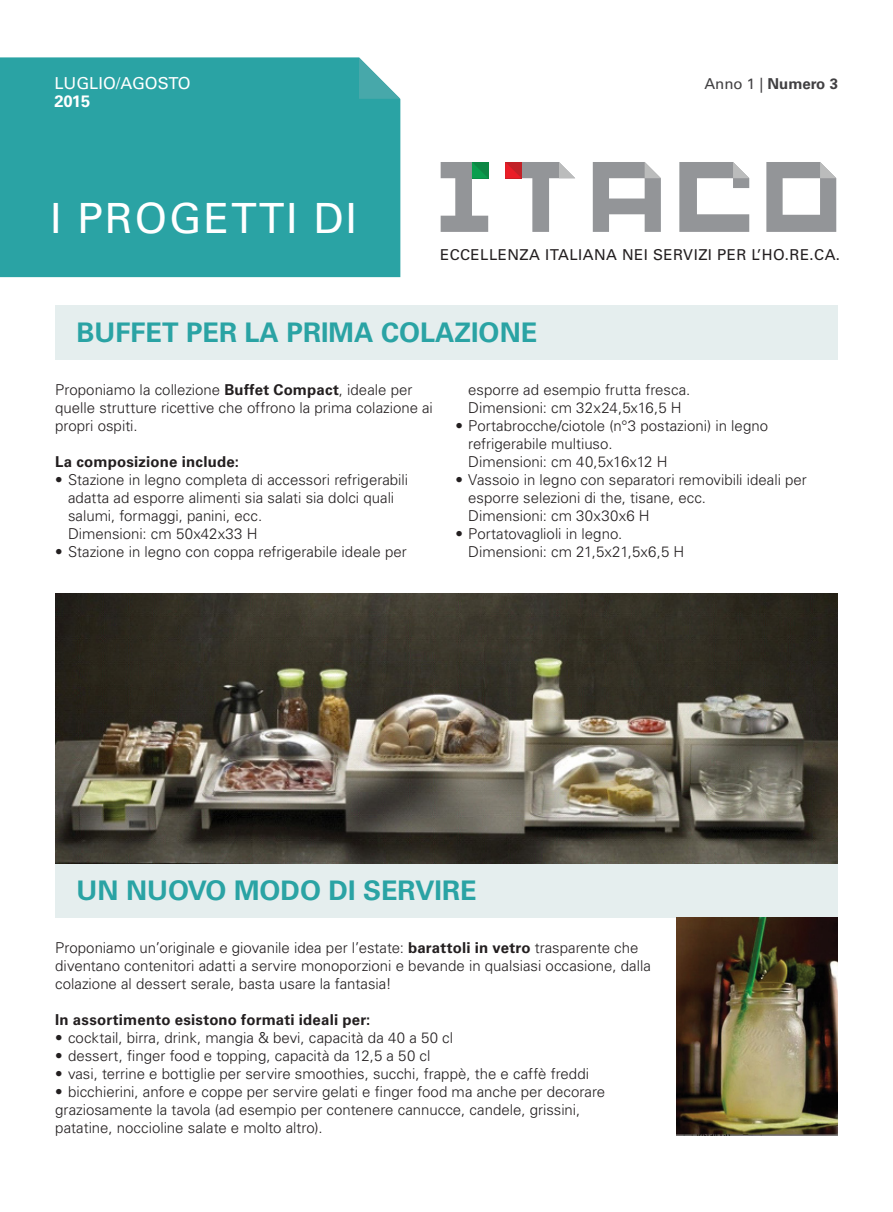
<style>
.page{position:relative;width:893px;height:1212px;background:#fff}
.page>*{position:absolute;margin:0;border:0;box-sizing:border-box;transform-origin:0 0}
.t1{font:41.55px "Univers LT Std";letter-spacing:.05em;color:#fff}
.t2{font:700 27px "Univers LT Std";color:#2aa3a4}
.t3{font:16.5px "Univers LT Std";color:#fff}
.t4{font:700 16.5px "Univers LT Std";color:#fff}
.t5{font:300 15px/18px "Univers LT Std";color:#231f20}
.t6{font:700 15px "Univers LT Std";letter-spacing:.015em;color:#231f20}
.t7{font:15px "Univers LT Std";letter-spacing:.03em;color:#231f20}
.t8{font:700 15px "Univers LT Std";color:#414042}
.s1{font-weight:400}
.s2{font-weight:700}
</style>
<div class="page">
<div style="left:0;top:57px;width:400px;height:220px;background:#2aa3a4"></div>
<svg style="left:359px;top:57px;width:41px;height:42px"></svg>
<svg style="left:441px;top:162px;width:47px;height:70px"></svg>
<svg style="left:505px;top:162px;width:70px;height:70px"></svg>
<svg style="left:593px;top:162px;width:68px;height:70px"></svg>
<svg style="left:679px;top:162px;width:70px;height:70px"></svg>
<svg style="left:766px;top:162px;width:70px;height:70px"></svg>
<div style="left:55px;top:305px;width:783px;height:54px;background:#e5eeee"></div>
<div style="left:55px;top:863px;width:783px;height:54px;background:#e5eeee"></div>
<img style="left:55px;top:593px;width:783px;height:270px">
<img style="left:676px;top:917px;width:162px;height:218px">
<p class="t3" style="left:54px;top:74px;width:138px">LUGLIO/AGOSTO</p>
<p class="t4" style="left:54px;top:92px;width:37px">2015</p>
<h1 class="t1" style="left:50px;top:194px;width:309px">I PROGETTI DI</h1>
<p class="t8" style="left:704px;top:75px;width:135px"><span class="s1">Anno 1 |</span> Numero 3</p>
<p class="t7" style="left:440px;top:246px;width:402px">ECCELLENZA ITALIANA NEI SERVIZI PER L’HO.RE.CA.</p>
<h2 class="t2" style="left:77px;top:317px;width:462px">BUFFET PER LA PRIMA COLAZIONE</h2>
<p class="t5" style="left:55px;top:381px;width:379px">Proponiamo la collezione <span class="s2">Buffet Compact</span>, ideale per quelle strutture ricettive che offrono la prima colazione ai propri ospiti.</p>
<p class="t6" style="left:55px;top:453px;width:185px">La composizione include:</p>
<p class="t5" style="left:68px;top:471px;width:342px;text-indent:-13px">• Stazione in legno completa di accessori refrigerabili adatta ad esporre alimenti sia salati sia dolci quali salumi, formaggi, panini, ecc.<br>Dimensioni: cm 50x42x33 H</p>
<p class="t5" style="left:55px;top:543px;width:353px">• Stazione in legno con coppa refrigerabile ideale per</p>
<p class="t5" style="left:468px;top:381px;width:224px">esporre ad esempio frutta fresca.<br>Dimensioni: cm 32x24,5x16,5 H</p>
<p class="t5" style="left:468px;top:417px;width:301px;text-indent:-13px">• Portabrocche/ciotole (n°3 postazioni) in legno refrigerabile multiuso.<br>Dimensioni: cm 40,5x16x12 H</p>
<p class="t5" style="left:468px;top:471px;width:340px;text-indent:-13px">• Vassoio in legno con separatori removibili ideali per esporre selezioni di the, tisane, ecc.<br>Dimensioni: cm 30x30x6 H</p>
<p class="t5" style="left:468px;top:525px;width:218px;text-indent:-13px">• Portatovaglioli in legno.<br>Dimensioni: cm 21,5x21,5x6,5 H</p>
<h2 class="t2" style="left:77px;top:875px;width:402px">UN NUOVO MODO DI SERVIRE</h2>
<p class="t5" style="left:55px;top:939px;width:597px">Proponiamo un’originale e giovanile idea per l’estate: <span class="s2">barattoli in vetro</span> trasparente che diventano contenitori adatti a servire monoporzioni e bevande in qualsiasi occasione, dalla colazione al dessert serale, basta usare la fantasia!</p>
<p class="t6" style="left:55px;top:1011px;width:317px">In assortimento esistono formati ideali per:</p>
<p class="t5" style="left:55px;top:1029px;width:399px">• cocktail, birra, drink, mangia &amp; bevi, capacità da 40 a 50 cl</p>
<p class="t5" style="left:55px;top:1047px;width:377px">• dessert, finger food e topping, capacità da 12,5 a 50 cl</p>
<p class="t5" style="left:55px;top:1065px;width:535px">• vasi, terrine e bottiglie per servire smoothies, succhi, frappè, the e caffè freddi</p>
<p class="t5" style="left:55px;top:1083px;width:551px">• bicchierini, anfore e coppe per servire gelati e finger food ma anche per decorare graziosamente la tavola (ad esempio per contenere cannucce, candele, grissini, patatine, noccioline salate e molto altro).</p>
</div>
